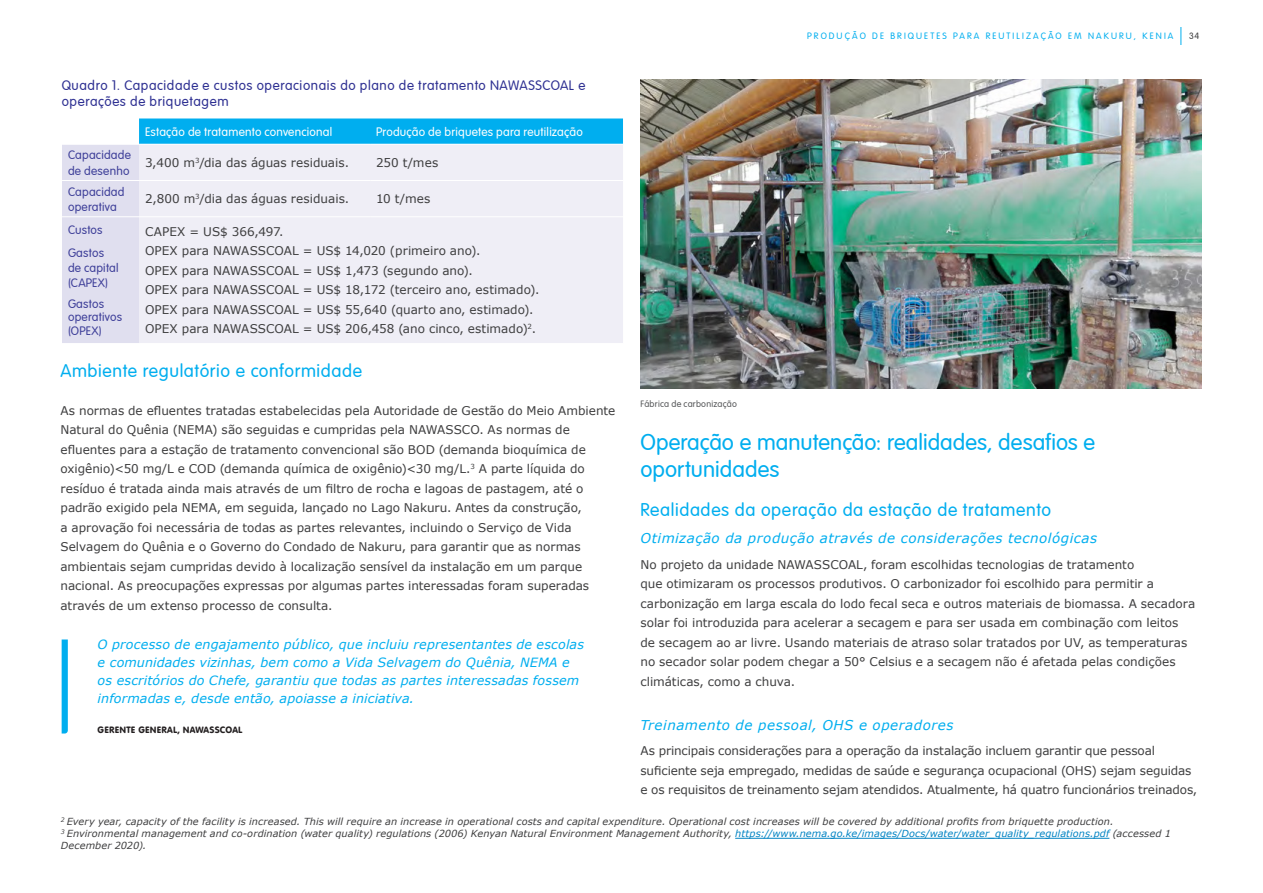
<style>
.page{position:relative;width:1263px;height:893px;background:#fff}
.page>*{position:absolute;margin:0;border:0;box-sizing:border-box;transform-origin:0 0}
.t1{font:300 22.5px/27px "VAG Rounded LT";letter-spacing:.005em;color:#00aeef}
.t2{font:300 18px "VAG Rounded LT";letter-spacing:.035em;color:#00aeef}
.t3{font:italic 13.5px "Verdana";letter-spacing:.035em;color:#00aeef}
.Fig_Table_Descriptor{font:300 13.5px "VAG Rounded LT";letter-spacing:.045em;color:#2e3092}
.NEW_Pull_Quote{font:italic 12.75px/18px "Verdana";letter-spacing:.01em;color:#00aeef}
.Body_Copy{font:12px/19.5px "Verdana";color:#3e3e3f}
.Body_Copy-2{font:300 12px/15px "VAG Rounded";letter-spacing:.02em;color:#3e3f99}
.Body_Copy-3{font:300 12px "VAG Rounded LT";letter-spacing:.02em;color:#fff}
.Body_Copy-4{font:italic 9.75px/12px "Verdana";letter-spacing:.01em;color:#3e3e3f}
.t4{font:300 9px "VAG Rounded LT";letter-spacing:.23em;color:#00aeef}
.NEW_Pull_Quote-2{font:9px "VAG Rounded BT";letter-spacing:.02em;color:#231f20}
.Photo_Description{font:300 9px "VAG Rounded LT";letter-spacing:.03em;color:#57585a}
.t5{font:300 9px "VAG Rounded";color:#3e3e3f}
.s1{color:#0083c3}
</style>
<div class="page">
<svg style="left:62px;top:118px;width:561px;height:225px;background:#86cdf0"></svg>
<div style="left:139px;top:145px;width:484px;height:198px;background:#efeef6"></div>
<hr style="left:62px;top:144px;width:77px;height:1px;background:#fff">
<hr style="left:139px;top:144px;width:231px;height:1px;background:#fff">
<hr style="left:370px;top:144px;width:253px;height:1px;background:#fff">
<hr style="left:62px;top:180px;width:77px;height:1px;background:#fff">
<hr style="left:139px;top:180px;width:231px;height:1px;background:#fff">
<hr style="left:370px;top:180px;width:253px;height:1px;background:#fff">
<hr style="left:62px;top:216px;width:77px;height:1px;background:#fff">
<hr style="left:139px;top:216px;width:231px;height:1px;background:#fff">
<hr style="left:370px;top:216px;width:253px;height:1px;background:#fff">
<svg style="left:62px;top:639px;width:6px;height:94px"></svg>
<img style="left:640px;top:80px;width:561px;height:308px">
<hr style="left:735px;top:838px;width:374px;height:1px;background:#0083c3">
<svg style="left:1181px;top:27px;width:1px;height:18px"></svg>
<p class="Fig_Table_Descriptor" style="left:62px;top:78px;width:525px">Quadro 1. Capacidade e custos operacionais do plano de tratamento NAWASSCOAL e</p>
<p class="Fig_Table_Descriptor" style="left:62px;top:94px;width:169px">operações de briquetagem</p>
<p class="Body_Copy-3" style="left:145px;top:125px;width:189px">Estação de tratamento convencional</p>
<p class="Body_Copy-3" style="left:376px;top:125px;width:208px">Produção de briquetes para reutilização</p>
<p class="Body_Copy-2" style="left:68px;top:148px;width:65px">Capacidade de desenho</p>
<p class="Body_Copy" style="left:145px;top:153px;width:205px">3,400 m<sup>3</sup>/dia das águas residuais.</p>
<p class="Body_Copy" style="left:376px;top:153px;width:64px">250 t/mes</p>
<p class="Body_Copy-2" style="left:68px;top:184px;width:58px">Capacidad operativa</p>
<p class="Body_Copy" style="left:145px;top:189px;width:206px">2,800 m<sup>3</sup>/dia das águas residuais.</p>
<p class="Body_Copy" style="left:376px;top:189px;width:56px">10 t/mes</p>
<p class="Body_Copy-2" style="left:68px;top:223px;width:36px">Custos</p>
<p class="Body_Copy-2" style="left:68px;top:245px;width:52px">Gastos de capital (CAPEX)</p>
<p class="Body_Copy-2" style="left:68px;top:297px;width:56px;line-height:13.5px">Gastos operativos (OPEX)</p>
<p class="Body_Copy" style="left:145px;top:221px;width:396px">CAPEX = US$ 366,497.<br>OPEX para NAWASSCOAL = US$ 14,020 (primeiro ano).<br>OPEX para NAWASSCOAL = US$ 1,473 (segundo ano).<br>OPEX para NAWASSCOAL = US$ 18,172 (terceiro ano, estimado).<br>OPEX para NAWASSCOAL = US$ 55,640 (quarto ano, estimado).<br>OPEX para NAWASSCOAL = US$ 206,458 (ano cinco, estimado)<sup>2</sup>.</p>
<h2 class="t2" style="left:61px;top:361px;width:303px">Ambiente regulatório e conformidade</h2>
<p class="Body_Copy" style="left:61px;top:400px;width:556px">As normas de efluentes tratadas estabelecidas pela Autoridade de Gestão do Meio Ambiente Natural do Quênia (NEMA) são seguidas e cumpridas pela NAWASSCO. As normas de efluentes para a estação de tratamento convencional são BOD (demanda bioquímica de oxigênio)&lt;50 mg/L e COD (demanda química de oxigênio)&lt;30 mg/L.<sup>3</sup> A parte líquida do resíduo é tratada ainda mais através de um filtro de rocha e lagoas de pastagem, até o padrão exigido pela NEMA, em seguida, lançado no Lago Nakuru. Antes da construção,<br>a aprovação foi necessária de todas as partes relevantes, incluindo o Serviço de Vida Selvagem do Quênia e o Governo do Condado de Nakuru, para garantir que as normas ambientais sejam cumpridas devido à localização sensível da instalação em um parque nacional. As preocupações expressas por algumas partes interessadas foram superadas através de um extenso processo de consulta.</p>
<p class="NEW_Pull_Quote" style="left:98px;top:635px;width:488px">O processo de engajamento público, que incluiu representantes de escolas e comunidades vizinhas, bem como a Vida Selvagem do Quênia, NEMA e os escritórios do Chefe, garantiu que todas as partes interessadas fossem informadas e, desde então, apoiasse a iniciativa.</p>
<p class="NEW_Pull_Quote-2" style="left:98px;top:724px;width:146px">GERENTE GENERAL, NAWASSCOAL</p>
<p class="t4" style="left:807px;top:31px;width:368px">PRODUÇÃO DE BRIQUETES PARA REUTILIZAÇÃO EM NAKURU, KENIA</p>
<p class="t5" style="left:1189px;top:31px;width:12px">34</p>
<p class="Photo_Description" style="left:640px;top:399px;width:98px">Fábrica de carbonização</p>
<h1 class="t1" style="left:640px;top:429px;width:456px">Operação e manutenção: realidades, desafios e oportunidades</h1>
<h2 class="t2" style="left:640px;top:500px;width:412px">Realidades da operação da estação de tratamento</h2>
<h3 class="t3" style="left:640px;top:529px;width:458px">Otimização da produção através de considerações tecnológicas</h3>
<h3 class="Body_Copy" style="left:640px;top:554px;width:556px">No projeto da unidade NAWASSCOAL, foram escolhidas tecnologias de tratamento<br>que otimizaram os processos produtivos. O carbonizador foi escolhido para permitir a carbonização em larga escala do lodo fecal seca e outros materiais de biomassa. A secadora solar foi introduzida para acelerar a secagem e para ser usada em combinação com leitos de secagem ao ar livre. Usando materiais de atraso solar tratados por UV, as temperaturas no secador solar podem chegar a 50° Celsius e a secagem não é afetada pelas condições climáticas, como a chuva.</h3>
<h3 class="t3" style="left:640px;top:716px;width:315px">Treinamento de pessoal, OHS e operadores</h3>
<h3 class="Body_Copy" style="left:640px;top:741px;width:558px">As principais considerações para a operação da instalação incluem garantir que pessoal suficiente seja empregado, medidas de saúde e segurança ocupacional (OHS) sejam seguidas e os requisitos de treinamento sejam atendidos. Atualmente, há quatro funcionários treinados,</h3>
<p class="Body_Copy-4" style="left:61px;top:816px;width:1111px"><sup>2</sup> Every year, capacity of the facility is increased. This will require an increase in operational costs and capital expenditure. Operational cost increases will be covered by additional profits from briquette production.<br><sup>3</sup> Environmental management and co-ordination (water quality) regulations (2006) Kenyan Natural Environment Management Authority, <span class="s1">https://www.nema.go.ke/images/Docs/water/water_quality_regulations.pdf</span> (accessed 1<br>December 2020).</p>
</div>
